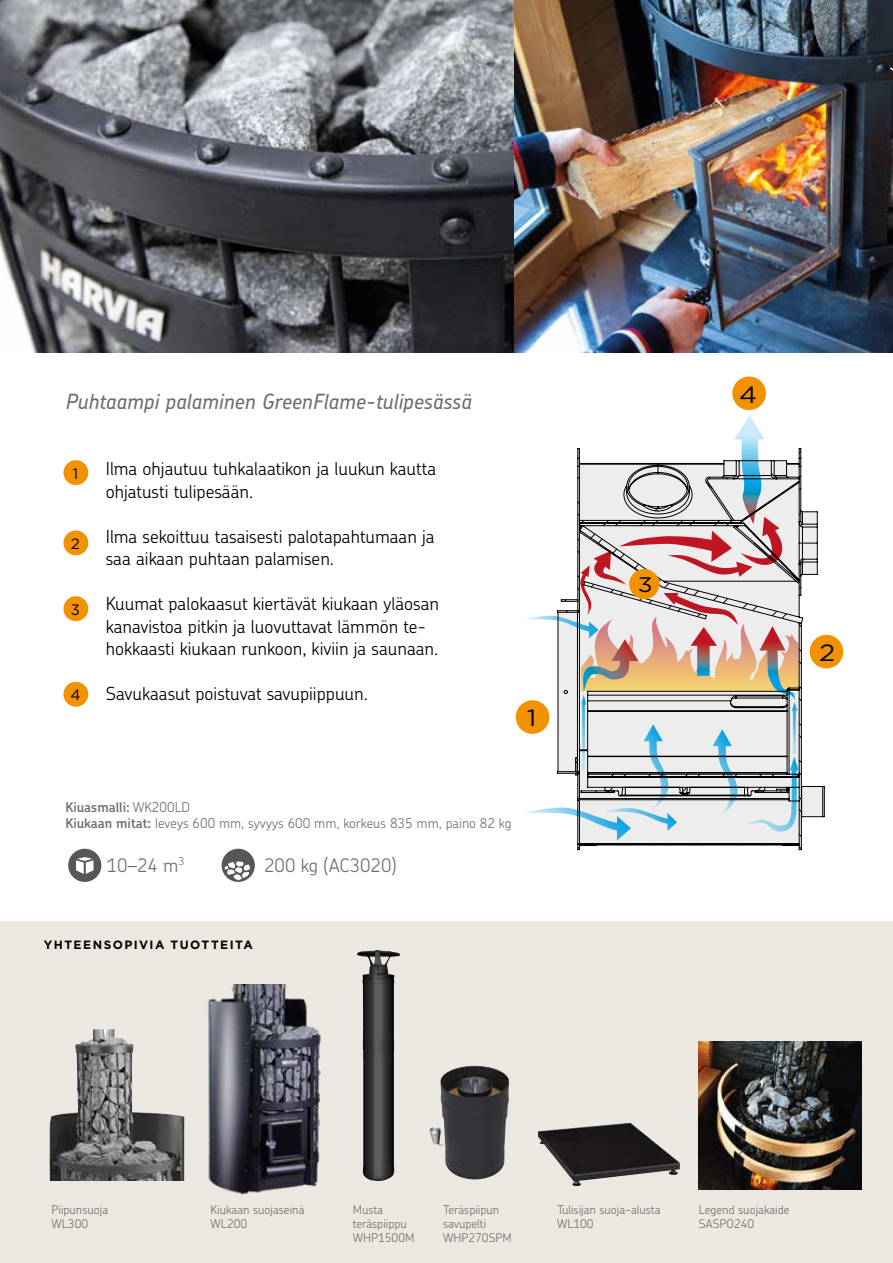
<style>
.page{position:relative;width:893px;height:1263px;background:#fff}
.page>*{position:absolute;margin:0;border:0;box-sizing:border-box;transform-origin:0 0}
.t1{font:23.55px "Gotham";color:#000;scale:1.15 1}
.t2{font:21.15px "Gotham";color:#000;scale:1.15 1}
.t3{font:italic 500 21px "Chevin Pro";color:#706f6f}
.t4{font:300 18.6px "Chevin Pro";color:#706f6f}
.t5{font:300 18px/22.5px "Chevin Pro";color:#000}
.t6{font:15px "Gotham";color:#000}
.t7{font:300 13.5px/16.2px "Chevin Pro";color:#706f6f}
.t8{font:300 12px/14.4px "Chevin Pro";color:#706f6f}
.t9{font:700 12px "Gotham";letter-spacing:.115em;color:#000}
.s1{font-weight:600}
</style>
<div class="page">
<svg style="left:525px;top:415px;width:239px;height:398px"></svg>
<svg style="left:556px;top:448px;width:269px;height:403px;background:#cfcac8"></svg>
<div style="left:516px;top:700px;width:33px;height:34px;background:#f39200;border-radius:50%"></div>
<div style="left:810px;top:635px;width:33px;height:33px;background:#f39200;border-radius:50%"></div>
<div style="left:732px;top:376px;width:34px;height:34px;background:#f39200;border-radius:50%"></div>
<div style="left:629px;top:569px;width:30px;height:30px;background:#f39200;border-radius:50%"></div>
<img style="left:0;top:0;width:893px;height:353px">
<div style="left:0;top:922px;width:893px;height:341px;background:#ece8e1"></div>
<img style="left:50px;top:1029px;width:135px;height:152px">
<img style="left:357px;top:950px;width:43px;height:231px">
<img style="left:538px;top:1123px;width:142px;height:63px">
<img style="left:440px;top:1065px;width:35px;height:52px">
<img style="left:208px;top:984px;width:113px;height:211px">
<img style="left:699px;top:1042px;width:163px;height:147px">
<div style="left:68px;top:849px;width:33px;height:33px;background:#575756;border-radius:50%"></div>
<svg style="left:76px;top:857px;width:17px;height:17px"></svg>
<div style="left:222px;top:849px;width:33px;height:33px;background:#575756;border-radius:50%"></div>
<svg style="left:225px;top:861px;width:25px;height:19px"></svg>
<div style="left:63px;top:460px;width:25px;height:25px;background:#f39200;border-radius:50%"></div>
<div style="left:63px;top:530px;width:25px;height:25px;background:#f39200;border-radius:50%"></div>
<div style="left:63px;top:596px;width:25px;height:25px;background:#f39200;border-radius:50%"></div>
<div style="left:63px;top:682px;width:25px;height:25px;background:#f39200;border-radius:50%"></div>
<p class="t3" style="left:65px;top:387px;width:408px">Puhtaampi palaminen GreenFlame-tulipesässä</p>
<p class="t6" style="left:73px;top:464px;width:7px">1</p>
<p class="t6" style="left:71px;top:534px;width:11px">2</p>
<p class="t6" style="left:71px;top:600px;width:11px">3</p>
<p class="t6" style="left:70px;top:685px;width:12px">4</p>
<p class="t5" style="left:106px;top:457px;width:332px">Ilma ohjautuu tuhkalaatikon ja luukun kautta ohjatusti tulipesään.</p>
<p class="t5" style="left:106px;top:525px;width:330px">Ilma sekoittuu tasaisesti palotapahtumaan ja saa aikaan puhtaan palamisen.</p>
<p class="t5" style="left:106px;top:592px;width:335px">Kuumat palokaasut kiertävät kiukaan yläosan kanavistoa pitkin ja luovuttavat lämmön te&shy;hokkaasti kiukaan runkoon, kiviin ja saunaan.</p>
<p class="t5" style="left:106px;top:682px;width:264px">Savukaasut poistuvat savupiippuun.</p>
<h1 class="t1" style="left:527px;top:703px;width:10px">1</h1>
<p class="t7" style="left:65px;top:798px;width:447px"><span class="s1">Kiuasmalli:</span> WK200LD<br><span class="s1">Kiukaan mitat:</span> leveys 600 mm, syvyys 600 mm, korkeus 835 mm, paino 82 kg</p>
<p class="t4" style="left:107px;top:852px;width:79px">10–24 m<sup>3</sup></p>
<p class="t4" style="left:264px;top:852px;width:134px">200 kg (AC3020)</p>
<p class="t9" style="left:44px;top:937px;width:211px">YHTEENSOPIVIA TUOTTEITA</p>
<p class="t2" style="left:638px;top:571px;width:14px">3</p>
<h1 class="t1" style="left:739px;top:379px;width:17px">4</h1>
<h1 class="t1" style="left:819px;top:637px;width:16px">2</h1>
<p class="t8" style="left:52px;top:1201px;width:58px">Piipunsuoja<br>WL300</p>
<p class="t8" style="left:211px;top:1201px;width:95px">Kiukaan suojaseinä<br>WL200</p>
<p class="t8" style="left:557px;top:1201px;width:105px">Tulisijan suoja-alusta<br>WL100</p>
<p class="t8" style="left:699px;top:1201px;width:92px">Legend suojakaide<br>SASPO240</p>
<p class="t8" style="left:353px;top:1201px;width:63px">Musta teräspiippu<br>WHP1500M</p>
<p class="t8" style="left:443px;top:1201px;width:70px">Teräspiipun savupelti<br>WHP270SPM</p>
</div>
